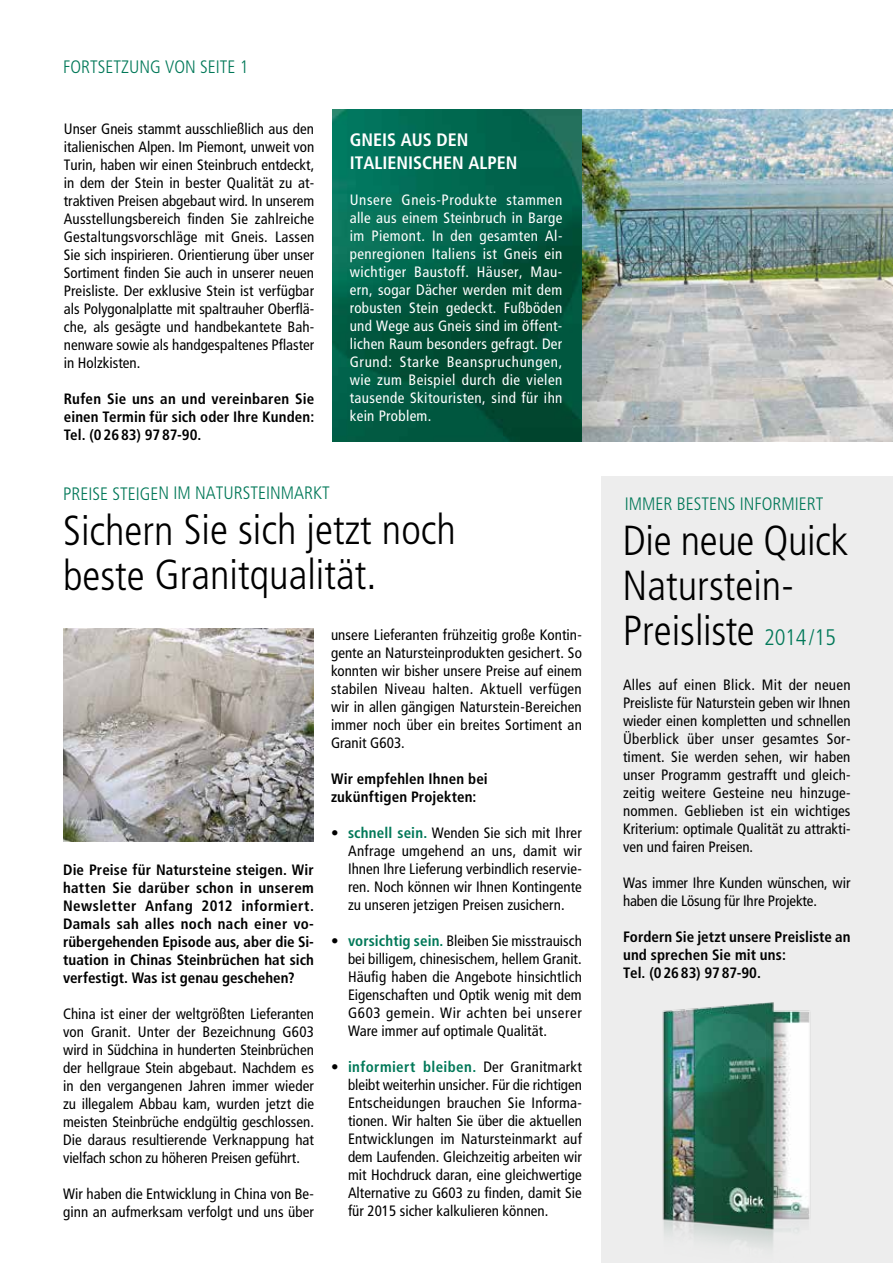
<style>
.page{position:relative;width:893px;height:1263px;background:#fff}
.page>*{position:absolute;margin:0;border:0;box-sizing:border-box;transform-origin:0 0}
.t1{font:300 condensed 42px/45px "Frutiger LT Std";color:#000}
.t2{font:300 condensed 18px "Frutiger LT Std";color:#007858}
.t3{font:700 condensed 18px "Frutiger LT Std";color:#fff}
.t4{font:condensed 15px/18px "Frutiger LT Std";color:#000;text-align:justify}
.t5{font:700 condensed 15px/18px "Frutiger LT Std";letter-spacing:.005em;color:#000;text-align:justify}
.t6{font:condensed 15px/18px "Frutiger LT Std";letter-spacing:.025em;color:#fff;text-align:justify}
.s1{font-weight:700;color:#007858}
.s2{font-size:22.5px;color:#007858}
</style>
<div class="page">
<div style="left:601px;top:476px;width:292px;height:787px;background:#ededed"></div>
<img style="left:582px;top:110px;width:311px;height:332px">
<svg style="left:332px;top:110px;width:250px;height:332px;background:#025d45"></svg>
<img style="left:63px;top:629px;width:250px;height:213px">
<img style="left:662px;top:1002px;width:148px;height:246px">
<p class="t2" style="left:63px;top:57px;width:69px">FORTSETZUNG</p>
<p class="t2" style="left:165px;top:57px;width:11px">VON</p>
<p class="t2" style="left:200px;top:57px;width:50px">SEITE 1</p>
<p class="t4" style="left:64px;top:120px;width:252px">Unser Gneis stammt ausschließlich aus den italienischen Alpen. Im Piemont, unweit von Turin, haben wir einen Steinbruch entdeckt, in dem der Stein in bester Qualität zu at&shy;traktiven Preisen abgebaut wird. In unserem Ausstellungsbereich finden Sie zahlreiche Gestaltungsvorschläge mit Gneis. Lassen Sie sich inspirieren. Orientierung über unser Sortiment finden Sie auch in unserer neuen Preisliste. Der exklusive Stein ist verfügbar als Polygonalplatte mit spaltrauher Oberflä&shy;che, als gesägte und handbekantete Bah&shy;nenware sowie als handgespaltenes Pflaster in Holzkisten.</p>
<p class="t5" style="left:64px;top:390px;width:252px">Rufen Sie uns an und vereinbaren Sie einen Termin für sich oder Ihre Kunden:<br>Tel. (02683) 9787-90.</p>
<p class="t3" style="left:350px;top:129px;width:21px">Gneis</p>
<p class="t3" style="left:401px;top:129px;width:12px">aus</p>
<p class="t3" style="left:436px;top:129px;width:22px">den</p>
<p class="t3" style="left:350px;top:152px;width:43px">italienischen</p>
<p class="t3" style="left:468px;top:152px;width:30px">Alpen</p>
<p class="t6" style="left:350px;top:190px;width:214px">Unsere Gneis-Produkte stammen alle aus einem Steinbruch in Barge im Piemont. In den gesamten Al&shy;penregionen Italiens ist Gneis ein wichtiger Baustoff. Häuser, Mau&shy;ern, sogar Dächer werden mit dem robusten Stein gedeckt. Fußböden und Wege aus Gneis sind im öffent&shy;lichen Raum besonders gefragt. Der Grund: Starke Beanspruchungen, wie zum Beispiel durch die vielen tausende Skitouristen, sind für ihn kein Problem.</p>
<p class="t2" style="left:63px;top:483px;width:25px">PREISE</p>
<p class="t2" style="left:112px;top:483px;width:25px">STEIGEN</p>
<p class="t2" style="left:173px;top:483px;width:94px">IM NATU RSTEINM</p>
<p class="t2" style="left:294px;top:483px;width:37px">ARKT</p>
<h1 class="t1" style="left:63px;top:508px;width:394px">SICHERN SIE SICH JETZT NOCH<br>BESTE GRANITQUALITÄT.</h1>
<p class="t5" style="left:63px;top:860px;width:252px">Die Preise für Natursteine steigen. Wir hatten Sie darüber schon in unserem Newsletter Anfang 2012 informiert.<br>Damals sah alles noch nach einer vo&shy;rübergehenden Episode aus, aber die Si&shy;tuation in Chinas Steinbrüchen hat sich verfestigt. Was ist genau geschehen?</p>
<p class="t4" style="left:63px;top:1004px;width:252px">China ist einer der weltgrößten Lieferanten von Granit. Unter der Bezeichnung G603 wird in Südchina in hunderten Steinbrüchen der hellgraue Stein abgebaut. Nachdem es in den vergangenen Jahren immer wieder zu illegalem Abbau kam, wurden jetzt die meisten Steinbrüche endgültig geschlossen.<br>Die daraus resultierende Verknappung hat vielfach schon zu höheren Preisen geführt.</p>
<p class="t4" style="left:63px;top:1184px;width:252px">Wir haben die Entwicklung in China von Be&shy;ginn an aufmerksam verfolgt und uns über</p>
<p class="t4" style="left:331px;top:626px;width:252px">unsere Lieferanten frühzeitig große Kontin&shy;gente an Natursteinprodukten gesichert. So konnten wir bisher unsere Preise auf einem stabilen Niveau halten. Aktuell verfügen wir in allen gängigen Naturstein-Bereichen immer noch über ein breites Sortiment an Granit G603.</p>
<p class="t5" style="left:331px;top:770px;width:158px">Wir empfehlen Ihnen bei zukünftigen Projekten:</p>
<p class="t4" style="left:348px;top:824px;width:235px;text-indent:-17px">• <span class="s1">schnell sein.</span> Wenden Sie sich mit Ihrer Anfrage umgehend an uns, damit wir Ihnen Ihre Lieferung verbindlich reservie&shy;ren. Noch können wir Ihnen Kontingente zu unseren jetzigen Preisen zusichern.</p>
<p class="t4" style="left:348px;top:932px;width:235px;text-indent:-17px">• <span class="s1">vorsichtig sein.</span> Bleiben Sie misstrauisch bei billigem, chinesischem, hellem Granit.<br>Häufig haben die Angebote hinsichtlich Eigenschaften und Optik wenig mit dem G603 gemein. Wir achten bei unserer Ware immer auf optimale Qualität.</p>
<p class="t4" style="left:348px;top:1058px;width:235px;text-indent:-17px">• <span class="s1">informiert bleiben.</span> Der Granitmarkt bleibt weiterhin unsicher. Für die richtigen Entscheidungen brauchen Sie Informa&shy;tionen. Wir halten Sie über die aktuellen Entwicklungen im Natursteinmarkt auf dem Laufenden. Gleichzeitig arbeiten wir mit Hochdruck daran, eine gleichwertige Alternative zu G603 zu finden, damit Sie für 2015 sicher kalkulieren können.</p>
<p class="t2" style="left:625px;top:493px;width:16px">IMME</p>
<p class="t2" style="left:663px;top:493px;width:55px">R BESTENS</p>
<p class="t2" style="left:740px;top:493px;width:9px">INFO</p>
<p class="t2" style="left:772px;top:493px;width:52px">RMIERT</p>
<h1 class="t1" style="left:623px;top:518px;width:227px">DIE NEUE QUICK<br>NATURSTEIN-<br>PREISLISTE <span class="s2">2014/15</span></h1>
<p class="t4" style="left:623px;top:676px;width:229px">Alles auf einen Blick. Mit der neuen Preisliste für Naturstein geben wir Ihnen wieder einen kompletten und schnellen Überblick über unser gesamtes Sor&shy;timent. Sie werden sehen, wir haben unser Programm gestrafft und gleich&shy;zeitig weitere Gesteine neu hinzuge&shy;nommen. Geblieben ist ein wichtiges Kriterium: optimale Qualität zu attrakti&shy;ven und fairen Preisen.</p>
<p class="t4" style="left:623px;top:874px;width:229px">Was immer Ihre Kunden wünschen, wir haben die Lösung für Ihre Projekte.</p>
<p class="t5" style="left:623px;top:928px;width:229px;text-align:left">Fordern Sie jetzt unsere Preisliste an und sprechen Sie mit uns:<br>Tel. (02683) 9787-90.</p>
</div>
